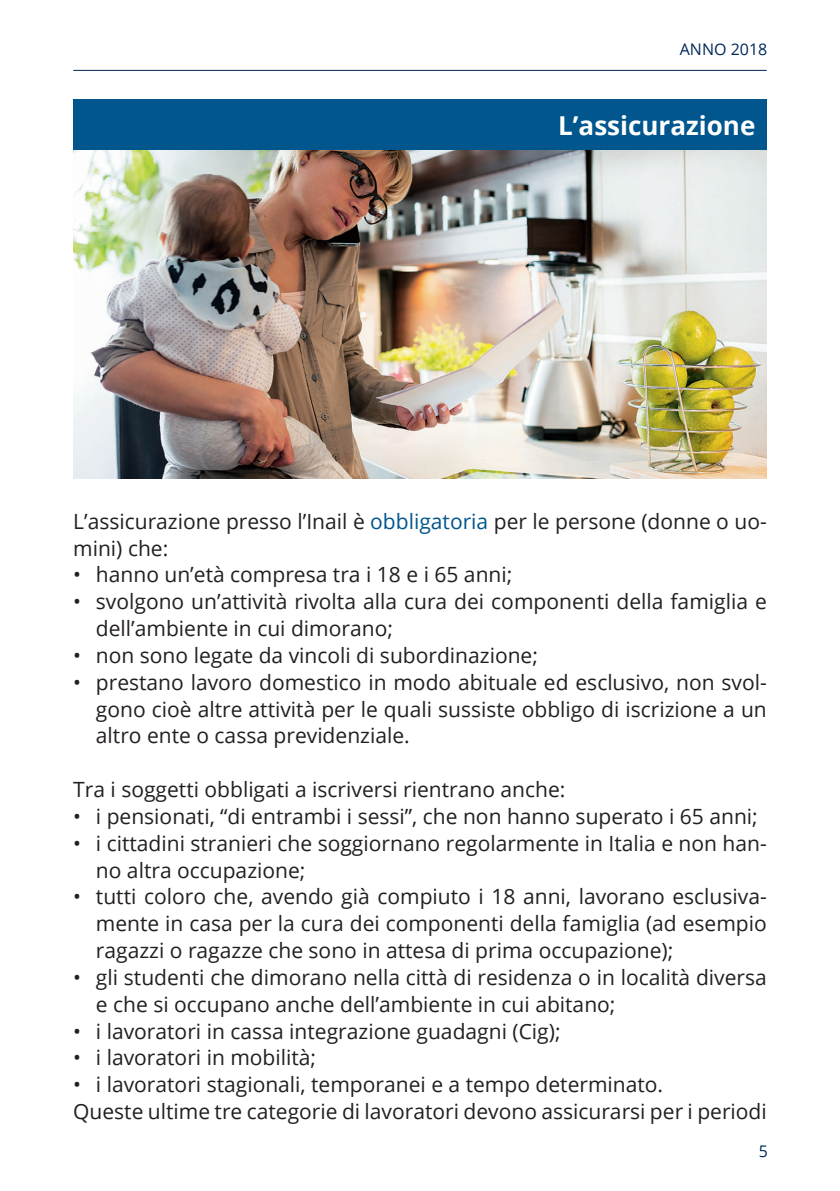
<style>
.page{position:relative;width:840px;height:1191px;background:#fff}
.page>*{position:absolute;margin:0;border:0;box-sizing:border-box;transform-origin:0 0}
.t1{font:700 26px "Open Sans";color:#fff}
.t2{font:21px/26.8px "Open Sans";color:#231f20}
.t3{font:16px "Open Sans";color:#002858}
.s1{color:#01568d}
</style>
<div class="page">
<hr style="left:73px;top:70px;width:693px;height:1px;background:#002858">
<div style="left:73px;top:99px;width:693px;height:51px;background:#01568d"></div>
<img style="left:73px;top:150px;width:693px;height:328px">
<p class="t3" style="left:679px;top:38px;width:89px">ANNO 2018</p>
<p class="t1" style="left:558px;top:107px;width:198px">L’assicurazione</p>
<p class="t2" style="left:73px;top:507px;width:694px">L’assicurazione presso l’Inail è <span class="s1">obbligatoria</span> per le persone (donne o uo&shy;mini) che:</p>
<p class="t2" style="left:73px;top:561px;width:440px">• hanno un’età compresa tra i 18 e i 65 anni;</p>
<p class="t2" style="left:96px;top:587px;width:672px;text-indent:-23px">• svolgono un’attività rivolta alla cura dei componenti della famiglia e dell’ambiente in cui dimorano;</p>
<p class="t2" style="left:73px;top:641px;width:466px">• non sono legate da vincoli di subordinazione;</p>
<p class="t2" style="left:96px;top:668px;width:672px;text-align:justify;text-indent:-23px">• prestano lavoro domestico in modo abituale ed esclusivo, non svol&shy;gono cioè altre attività per le quali sussiste obbligo di iscrizione a un altro ente o cassa previdenziale.</p>
<p class="t2" style="left:73px;top:775px;width:493px">Tra i soggetti obbligati a iscriversi rientrano anche:</p>
<p class="t2" style="left:73px;top:802px;width:685px">• i pensionati, “di entrambi i sessi”, che non hanno superato i 65 anni;</p>
<p class="t2" style="left:96px;top:829px;width:672px;text-indent:-23px">• i cittadini stranieri che soggiornano regolarmente in Italia e non han&shy;no altra occupazione;</p>
<p class="t2" style="left:96px;top:882px;width:672px;text-align:justify;text-indent:-23px">• tutti coloro che, avendo già compiuto i 18 anni, lavorano esclusiva&shy;mente in casa per la cura dei componenti della famiglia (ad esempio ragazzi o ragazze che sono in attesa di prima occupazione);</p>
<p class="t2" style="left:96px;top:963px;width:672px;text-indent:-23px">• gli studenti che dimorano nella città di residenza o in località diversa e che si occupano anche dell’ambiente in cui abitano;</p>
<p class="t2" style="left:73px;top:1017px;width:488px">• i lavoratori in cassa integrazione guadagni (Cig);</p>
<p class="t2" style="left:73px;top:1043px;width:244px">• i lavoratori in mobilità;</p>
<p class="t2" style="left:73px;top:1070px;width:694px">• i lavoratori stagionali, temporanei e a tempo determinato.<br>Queste ultime tre categorie di lavoratori devono assicurarsi per i periodi</p>
<p class="t3" style="left:758px;top:1139px;width:11px">5</p>
</div>
